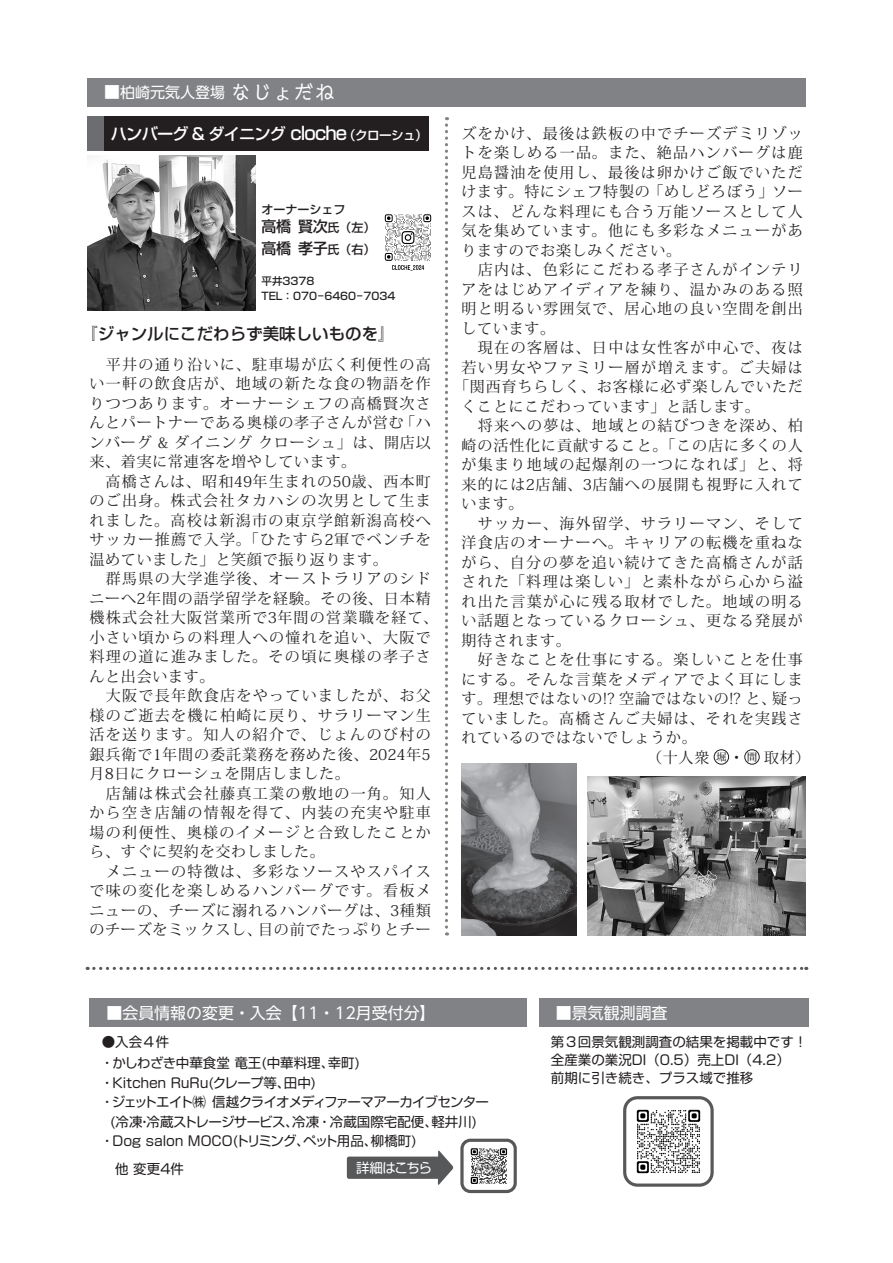
<style>
.page{position:relative;width:893px;height:1263px;background:#fff}
.page>*{position:absolute;margin:0;border:0;box-sizing:border-box;transform-origin:0 0}
.t1{font:500 16.5px "Shin Go Pr 6";color:#231f20}
.t2{font:500 16.2px "Shin Go Pr 6";letter-spacing:-.05em;color:#fff}
.t3{font:15.9px "UD Shin Go NT Pr 6";color:#fff}
.本文{font:15px/19.5px "Koz Min Pr 6 N";letter-spacing:.085em;color:#231f20;text-align:justify}
.本文-2{font:15px "Koz Min Pr 6 N";letter-spacing:.06em;color:#231f20}
.本文-3{font:15px "Koz Min Pr 6 N";letter-spacing:.05em;color:#231f20}
.本文-4{font:500 15px "Shin Go Pr 6";letter-spacing:-.025em;color:#231f20}
.t4{font:15px "UD Shin Go NT Pr 6";color:#fff}
.t5{font:13.5px "Soft Go Std";color:#231f20}
.t6{font:13.5px/19.5px "Soft Go Std";letter-spacing:-.055em;color:#231f20;text-align:center}
.t7{font:13.5px "Soft Go Std";letter-spacing:-.15em;color:#231f20}
.t8{font:13.5px "Soft Go Std";letter-spacing:-.305em;color:#231f20}
.t9{font:13.5px "Soft Go Std";letter-spacing:-.025em;color:#231f20}
.t10{font:13.5px "Soft Go Std";letter-spacing:-.105em;color:#fff}
.本文-5{font:500 12px "Shin Go Pr 6";color:#231f20}
.本文-6{font:500 10.5px "Shin Go Pr 6";color:#231f20}
.t11{font:700 10.5px "Futo Min A101 Pr 6";color:#231f20}
.s1{font-size:15.9px}
.s2{font-family:"P Talking Std N";font-size:21px}
.s3{font-size:18px}
.s4{font-size:12.6px}
.s5{font-size:12px}
</style>
<div class="page">
<div style="left:87px;top:78px;width:719px;height:28px;background:#808285"></div>
<div style="left:87px;top:117px;width:342px;height:34px;background:#231f20"></div>
<div style="left:87px;top:117px;width:17px;height:34px;background:#6c6d70"></div>
<svg style="left:445px;top:117px;width:3px;height:818px"></svg>
<div style="left:714px;top:749px;width:15px;height:15px;border:1px solid #231f20;border-radius:50%"></div>
<div style="left:745px;top:749px;width:14px;height:15px;border:1px solid #231f20;border-radius:50%"></div>
<img style="left:87px;top:156px;width:169px;height:154px">
<img style="left:384px;top:214px;width:48px;height:57px">
<img style="left:588px;top:776px;width:218px;height:159px">
<img style="left:461px;top:763px;width:116px;height:172px">
<div style="left:539px;top:998px;width:269px;height:29px;background:#808285"></div>
<div style="left:89px;top:998px;width:438px;height:29px;background:#808285"></div>
<img style="left:636px;top:1109px;width:65px;height:65px">
<div style="left:623px;top:1096px;width:91px;height:91px;border:3px solid #57585a;border-radius:13px"></div>
<img style="left:466px;top:1143px;width:46px;height:45px">
<div style="left:460px;top:1139px;width:57px;height:54px;border:3px solid #57585a;border-radius:9px"></div>
<svg style="left:438px;top:1150px;width:15px;height:35px"></svg>
<div style="left:347px;top:1156px;width:96px;height:23px;background:#57585a;border-radius:2px"></div>
<svg style="left:94px;top:967px;width:713px;height:3px"></svg>
<p class="t4" style="left:104px;top:80px;width:233px"><span class="s1">■</span>柏崎元気人登場<span class="s2">なじょだね</span></p>
<p class="t2" style="left:111px;top:120px;width:318px">ハンバーグ &amp; ダイニング <span class="s3">cloche</span><span class="s4">（クローシュ）</span></p>
<p class="本文-5" style="left:262px;top:200px;width:97px">オーナーシェフ　</p>
<p class="本文-4" style="left:262px;top:214px;width:115px">高橋賢次<span class="s5">氏（左）</span></p>
<p class="本文-4" style="left:262px;top:236px;width:115px">高橋孝子<span class="s5">氏（右）</span></p>
<p class="本文-6" style="left:262px;top:272px;width:54px">平井3378</p>
<p class="本文-6" style="left:262px;top:287px;width:135px">TEL：070－6460－7034</p>
<p class="t1" style="left:81px;top:320px;width:315px">『ジャンルにこだわらず美味しいものを』</p>
<p class="本文" style="left:89px;top:355px;width:343px">　平井の通り沿いに、駐車場が広く利便性の高い一軒の飲食店が、地域の新たな食の物語を作りつつあります。オーナーシェフの高橋賢次さんとパートナーである奥様の孝子さんが営む「ハンバーグ &amp; ダイニング クローシュ」は、開店以来、着実に常連客を増やしています。</p>
<p class="本文" style="left:89px;top:472px;width:343px">　高橋さんは、昭和49年生まれの50歳、西本町のご出身。株式会社タカハシの次男として生まれました。高校は新潟市の東京学館新潟高校へサッカー推薦で入学。「ひたすら2軍でベンチを温めていました」と笑顔で振り返ります。</p>
<p class="本文" style="left:89px;top:569px;width:350px;text-align:left">　群馬県の大学進学後、オーストラリアのシドニーへ2年間の語学留学を経験。その後、日本精機株式会社大阪営業所で3年間の営業職を経て、小さい頃からの料理人への憧れを追い、大阪で料理の道に進みました。その頃に奥様の孝子さんと出会います。</p>
<p class="本文" style="left:89px;top:686px;width:343px">　大阪で長年飲食店をやっていましたが、お父様のご逝去を機に柏崎に戻り、サラリーマン生活を送ります。知人の紹介で、じょんのび村の銀兵衛で1年間の委託業務を務めた後、2024年5月8日にクローシュを開店しました。</p>
<p class="本文" style="left:89px;top:784px;width:343px">　店舗は株式会社藤真工業の敷地の一角。知人から空き店舗の情報を得て、内装の充実や駐車場の利便性、奥様のイメージと合致したことから、すぐに契約を交わしました。</p>
<p class="本文" style="left:89px;top:862px;width:343px">　メニューの特徴は、多彩なソースやスパイスで味の変化を楽しめるハンバーグです。看板メニューの、チーズに溺れるハンバーグは、3種類のチーズをミックスし、目の前でたっぷりとチー</p>
<p class="本文" style="left:461px;top:124px;width:343px">ズをかけ、最後は鉄板の中でチーズデミリゾットを楽しめる一品。また、絶品ハンバーグは鹿児島醤油を使用し、最後は卵かけご飯でいただけます。特にシェフ特製の「めしどろぼう」ソースは、どんな料理にも合う万能ソースとして人気を集めています。他にも多彩なメニューがありますのでお楽しみください。</p>
<p class="本文" style="left:461px;top:260px;width:343px">　店内は、色彩にこだわる孝子さんがインテリアをはじめアイディアを練り、温かみのある照明と明るい雰囲気で、居心地の良い空間を創出しています。</p>
<p class="本文" style="left:461px;top:338px;width:343px">　現在の客層は、日中は女性客が中心で、夜は</p>
<p class="本文" style="left:461px;top:358px;width:343px">若い男女やファミリー層が増えます。ご夫婦は</p>
<p class="本文-2" style="left:454px;top:378px;width:350px">「関西育ちらしく、お客様に必ず楽しんでいただ</p>
<p class="本文-3" style="left:461px;top:398px;width:300px">くことにこだわっています」と話します。</p>
<p class="本文" style="left:461px;top:416px;width:343px">　将来への夢は、地域との結びつきを深め、柏崎の活性化に貢献すること。「この店に多くの人が集まり地域の起爆剤の一つになれば」と、将来的には2店舗、3店舗への展開も視野に入れています。</p>
<p class="本文" style="left:461px;top:514px;width:343px">　サッカー、海外留学、サラリーマン、そして洋食店のオーナーへ。キャリアの転機を重ねながら、自分の夢を追い続けてきた高橋さんが話された「料理は楽しい」と素朴ながら心から溢れ出た言葉が心に残る取材でした。地域の明るい話題となっているクローシュ、更なる発展が期待されます。</p>
<p class="本文" style="left:461px;top:650px;width:343px">　好きなことを仕事にする。楽しいことを仕事にする。そんな言葉をメディアでよく耳にします。理想ではないの!? 空論ではないの!? と、疑っていました。高橋さんご夫婦は、それを実践されているのではないでしょうか。</p>
<p class="本文" style="left:647px;top:748px;width:64px">（十人衆</p>
<p class="t11" style="left:716px;top:749px;width:12px">堀</p>
<p class="本文" style="left:729px;top:748px;width:16px">・</p>
<p class="t11" style="left:747px;top:749px;width:12px">間</p>
<p class="本文" style="left:764px;top:748px;width:48px">取材）</p>
<p class="t3" style="left:106px;top:1000px;width:331px">■会員情報の変更・入会【11・12月受付分】</p>
<p class="t3" style="left:556px;top:1000px;width:113px">■景気観測調査</p>
<p class="t9" style="left:102px;top:1033px;width:69px">●入会４件</p>
<p class="t5" style="left:100px;top:1054px;width:261px">・かしわざき中華食堂 竜王(中華料理、幸町)</p>
<p class="t8" style="left:100px;top:1073px;width:217px">・Ｋｉｔｃｈｅｎ ＲｕＲｕ(クレープ等、田中)</p>
<p class="t6" style="left:100px;top:1091px;width:390px">・ジェットエイト㈱ 信越クライオメディファーマアーカイブセンター(冷凍・冷蔵ストレージサービス、冷凍・冷蔵国際宅配便、軽井川)</p>
<p class="t7" style="left:100px;top:1132px;width:318px">・Ｄｏｇ ｓａｌｏｎ ＭＯＣＯ(トリミング、ペット用品、柳橋町)</p>
<p class="t9" style="left:102px;top:1160px;width:84px">　他 変更４件</p>
<p class="t10" style="left:356px;top:1158px;width:77px">詳細はこちら</p>
<p class="t5" style="left:551px;top:1033px;width:258px">第３回景気観測調査の結果を掲載中です！</p>
<p class="t5" style="left:551px;top:1051px;width:240px">全産業の業況DI（0.5）売上DI（4.2）</p>
<p class="t5" style="left:551px;top:1069px;width:204px">前期に引き続き、プラス域で推移</p>
</div>
